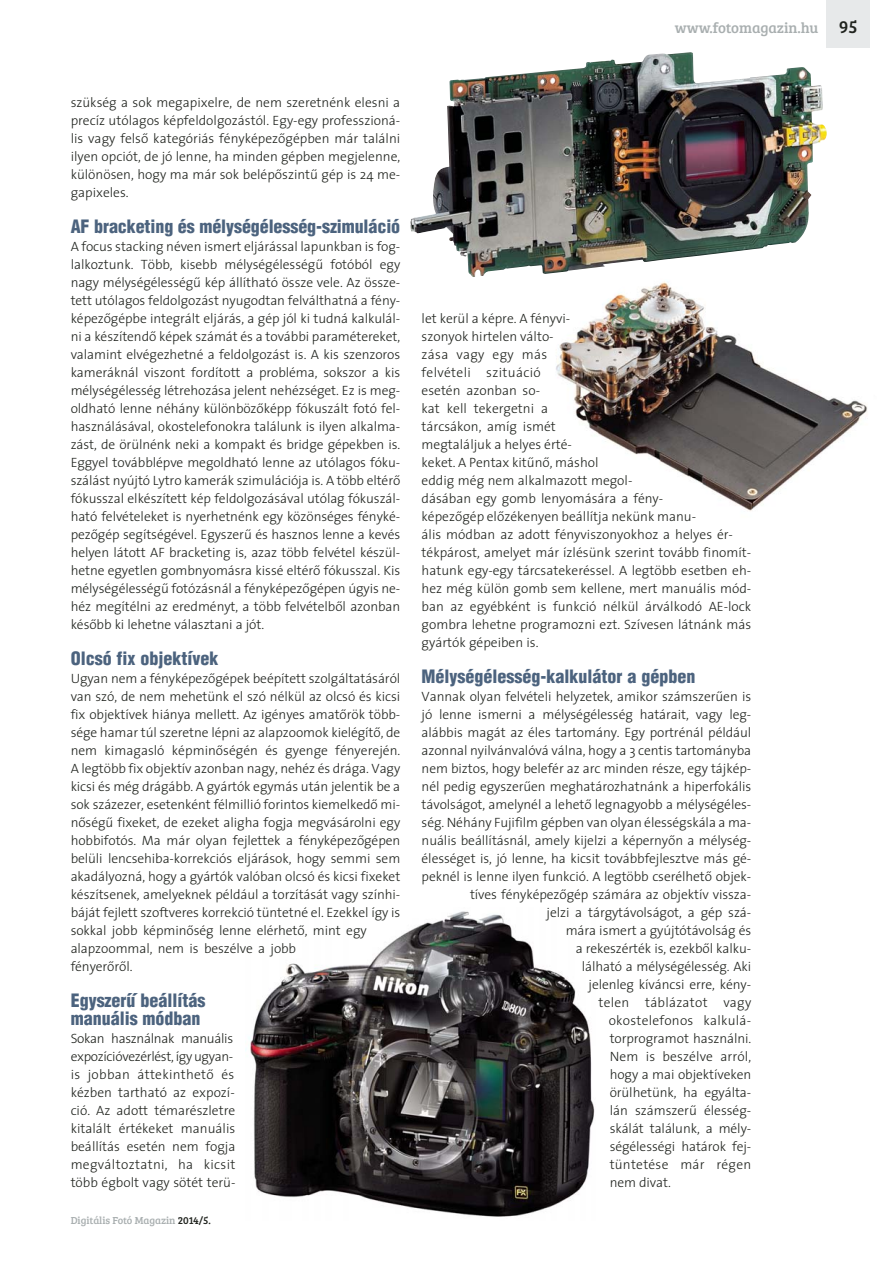
<style>
.page{position:relative;width:890px;height:1264px;background:#fff}
.page>*{position:absolute;margin:0;border:0;box-sizing:border-box;transform-origin:0 0}
.t1{font:900 condensed 18px/18px "H Helvetica";color:#4c637e}
.t2{font:15px "Bree Serif";letter-spacing:-.01em;color:#a9afb0}
.t3{font:13.5px/18px "The Sans Light H";letter-spacing:-.005em;color:#20231e}
.t4{font:13.5px "The Sans Light H";letter-spacing:.02em;color:#20231e}
.t5{font:10.5px "Bree Serif";color:#a9afb0}
.s1{font-size:18px;color:#20231e}
.s2{color:#20231e}
</style>
<div class="page">
<img style="left:245px;top:911px;width:350px;height:306px">
<img style="left:410px;top:52px;width:417px;height:225px">
<img style="left:544px;top:276px;width:324px;height:235px">
<div style="left:826px;top:0;width:44px;height:47px;background:#e7e9ea"></div>
<p class="t2" style="left:675px;top:19px;width:184px">www.fotomagazin.hu <span class="s1">95</span></p>
<p class="t3" style="left:71px;top:95px;width:331px;text-align:justify">szükség a sok megapixelre, de nem szeretnénk elesni a precíz utólagos képfeldolgozástól. Egy-egy professzioná&shy;lis vagy felsô kategóriás fényképezôgépben már találni ilyen opciót, de jó lenne, ha minden gépben megjelenne, különösen, hogy ma már sok belépôszintû gép is 24 me&shy;gapixeles.</p>
<p class="t1" style="left:71px;top:219px;width:331px">AF bracketing és mélységélesség-szimuláció</p>
<p class="t3" style="left:71px;top:239px;width:331px;text-align:justify">A focus stacking néven ismert eljárással lapunkban is fog&shy;lalkoztunk. Több, kisebb mélységélességû fotóból egy nagy mélységélességû kép állítható össze vele. Az össze&shy;tett utólagos feldolgozást nyugodtan felválthatná a fény&shy;képezôgépbe integrált eljárás, a gép jól ki tudná kalkulál&shy;ni a készítendô képek számát és a további paramétereket, valamint elvégezhetné a feldolgozást is. A kis szenzoros kameráknál viszont fordított a probléma, sokszor a kis mélységélesség létrehozása jelent nehézséget. Ez is meg&shy;oldható lenne néhány különbözôképp fókuszált fotó fel&shy;használásával, okostelefonokra találunk is ilyen alkalma&shy;zást, de örülnénk neki a kompakt és bridge gépekben is.<br>Eggyel továbblépve megoldható lenne az utólagos fóku&shy;szálást nyújtó Lytro kamerák szimulációja is. A több eltérô fókusszal elkészített kép feldolgozásával utólag fókuszál&shy;ható felvételeket is nyerhetnénk egy közönséges fényké&shy;pezôgép segítségével. Egyszerû és hasznos lenne a kevés helyen látott AF bracketing is, azaz több felvétel készül&shy;hetne egyetlen gombnyomásra kissé eltérô fókusszal. Kis mélységélességû fotózásnál a fényképezôgépen úgyis ne&shy;héz megítélni az eredményt, a több felvételbôl azonban késôbb ki lehetne választani a jót.</p>
<p class="t1" style="left:71px;top:651px;width:149px">Olcsó fix objektívek</p>
<p class="t3" style="left:71px;top:671px;width:331px">Ugyan nem a fényképezôgépek beépített szolgáltatásáról van szó, de nem mehetünk el szó nélkül az olcsó és kicsi fix objektívek hiánya mellett. Az igényes amatôrök több&shy;sége hamar túl szeretne lépni az alapzoomok kielégítô, de nem kimagasló képminôségén és gyenge fényerején.<br>A legtöbb fix objektív azonban nagy, nehéz és drága. Vagy kicsi és még drágább. A gyártók egymás után jelentik be a sok százezer, esetenként félmillió forintos kiemelkedô mi&shy;nôségû fixeket, de ezeket aligha fogja megvásárolni egy hobbifotós. Ma már olyan fejlettek a fényképezôgépen belüli lencsehiba-korrekciós eljárások, hogy semmi sem akadályozná, hogy a gyártók valóban olcsó és kicsi fixeket készítsenek, amelyeknek például a torzítását vagy színhi&shy;báját fejlett szoftveres korrekció tüntetné el. Ezekkel így is sokkal jobb képminôség lenne elérhetô, mint egy alapzoommal, nem is beszélve a jobb<br>fényerôrôl.</p>
<p class="t1" style="left:71px;top:993px;width:136px">Egyszerû beállítás manuális módban</p>
<p class="t3" style="left:71px;top:1031px;width:166px">Sokan használnak manuális expozícióvezérlést, így ugyan - is jobban áttekinthetô és kézben tartható az expozí&shy;ció. Az adott témarészletre kitalált értékeket manuális beállítás esetén nem fogja megváltoztatni, ha kicsit több égbolt vagy sötét terü-</p>
<p class="t5" style="left:71px;top:1214px;width:142px">Digitális Fotó Magazin <span class="s2">2014/5.</span></p>
<p class="t3" style="left:421px;top:311px;width:331px">let kerül a képre. A fényvi-<br>szonyok hirtelen válto-<br>zása vagy egy más<br>felvételi szituáció<br>esetén azonban so-<br>kat kell tekergetni a<br>tárcsákon, amíg ismét<br>megtaláljuk a helyes érté-<br>keket. A Pentax kitûnô, máshol<br>eddig még nem alkalmazott megol-<br>dásában egy gomb lenyomására a fény-<br>képezôgép elôzékenyen beállítja nekünk manu-<br>ális módban az adott fényviszonyokhoz a helyes ér&shy;tékpárost, amelyet már ízlésünk szerint tovább finomít&shy;hatunk egy-egy tárcsatekeréssel. A legtöbb esetben eh&shy;hez még külön gomb sem kellene, mert manuális mód&shy;ban az egyébként is funkció nélkül árválkodó AE-lock gombra lehetne programozni ezt. Szívesen látnánk más gyártók gépeiben is.</p>
<p class="t1" style="left:421px;top:669px;width:275px">Mélységélesség-kalkulátor a gépben</p>
<p class="t3" style="left:421px;top:689px;width:331px">Vannak olyan felvételi helyzetek, amikor számszerûen is</p>
<p class="t3" style="left:421px;top:707px;width:331px">jó lenne ismerni a mélységélesség határait, vagy leg-</p>
<p class="t3" style="left:421px;top:725px;width:331px">alábbis magát az éles tartomány. Egy portrénál például</p>
<p class="t3" style="left:421px;top:743px;width:331px">azonnal nyilvánvalóvá válna, hogy a 3 centis tartományba</p>
<p class="t3" style="left:421px;top:761px;width:331px">nem biztos, hogy belefér az arc minden része, egy tájkép-</p>
<p class="t3" style="left:421px;top:779px;width:331px">nél pedig egyszerûen meghatározhatnánk a hiperfokális</p>
<p class="t3" style="left:421px;top:797px;width:331px">távolságot, amelynél a lehetô legnagyobb a mélységéles-</p>
<p class="t3" style="left:421px;top:815px;width:331px">ség. Néhány Fujifilm gépben van olyan élességskála a ma-</p>
<p class="t3" style="left:421px;top:833px;width:331px">nuális beállításnál, amely kijelzi a képernyôn a mélység-</p>
<p class="t3" style="left:421px;top:851px;width:331px">élességet is, jó lenne, ha kicsit továbbfejlesztve más gé-</p>
<p class="t3" style="left:421px;top:869px;width:331px">peknél is lenne ilyen funkció. A legtöbb cserélhetô objek-</p>
<p class="t3" style="left:470px;top:887px;width:283px">tíves fényképezôgép számára az objektív vissza-</p>
<p class="t3" style="left:546px;top:905px;width:206px">jelzi a tárgytávolságot, a gép szá-</p>
<p class="t3" style="left:565px;top:923px;width:187px">mára ismert a gyújtótávolság és</p>
<p class="t3" style="left:575px;top:941px;width:177px">a rekeszérték is, ezekbôl kalku-</p>
<p class="t3" style="left:582px;top:959px;width:171px">lálható a mélységélesség. Aki</p>
<p class="t3" style="left:588px;top:977px;width:164px">jelenleg kíváncsi erre, kény-</p>
<p class="t4" style="left:598px;top:997px;width:154px">telen táblázatot vagy</p>
<p class="t4" style="left:608px;top:1015px;width:144px">okostelefonos kalkulá-</p>
<p class="t3" style="left:609px;top:1031px;width:143px">torprogramot használni.</p>
<p class="t3" style="left:609px;top:1049px;width:143px">Nem is beszélve arról,</p>
<p class="t3" style="left:609px;top:1067px;width:143px">hogy a mai objektíveken</p>
<p class="t3" style="left:609px;top:1085px;width:143px">örülhetünk, ha egyálta-</p>
<p class="t3" style="left:609px;top:1103px;width:143px">lán számszerû élesség-</p>
<p class="t3" style="left:609px;top:1121px;width:143px">skálát találunk, a mély-</p>
<p class="t3" style="left:609px;top:1139px;width:143px">ségélességi határok fej-</p>
<p class="t4" style="left:609px;top:1159px;width:143px">tüntetése már régen</p>
<p class="t3" style="left:609px;top:1175px;width:63px">nem divat.</p>
</div>
